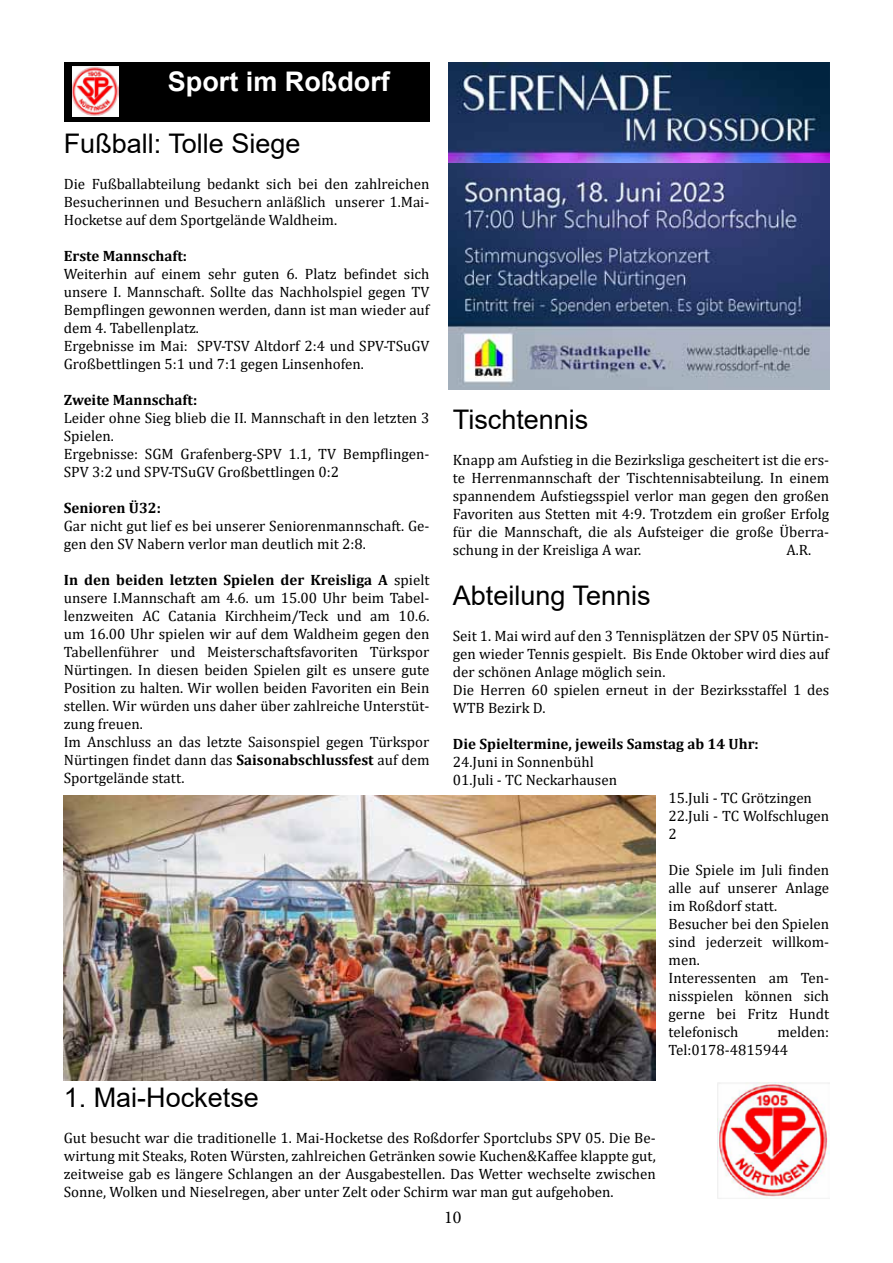
<style>
.page{position:relative;width:893px;height:1263px;background:#fff}
.page>*{position:absolute;margin:0;border:0;box-sizing:border-box;transform-origin:0 0}
.t1{font:27px "Arial";color:#000}
.t2{font:700 27px "Arial";color:#fff}
.t3{font:18px "Minion Pro";color:#000}
.t4{font:15px/18px "Cambria";color:#000}
.t5{font:700 15px "Cambria";color:#000}
.s1{font-weight:700}
</style>
<div class="page">
<div style="left:64px;top:62px;width:365px;height:60px;background:#000"></div>
<img style="left:72px;top:67px;width:47px;height:49px">
<img style="left:64px;top:795px;width:592px;height:285px">
<img style="left:449px;top:62px;width:380px;height:327px">
<img style="left:717px;top:1083px;width:112px;height:116px">
<h1 class="t2" style="left:168px;top:63px;width:223px">Sport im Roßdorf</h1>
<h1 class="t1" style="left:64px;top:124px;width:238px">Fußball: Tolle Siege</h1>
<p class="t4" style="left:64px;top:174px;width:367px;text-align:justify">Die Fußballabteilung bedankt sich bei den zahlreichen Besucherinnen und Besuchern anläßlich unserer 1.Mai-Hocketse auf dem Sportgelände Waldheim.</p>
<p class="t5" style="left:64px;top:245px;width:125px">Erste Mannschaft:</p>
<p class="t4" style="left:64px;top:264px;width:367px">Weiterhin auf einem sehr guten 6. Platz befindet sich unsere I. Mannschaft. Sollte das Nachholspiel gegen TV Bempflingen gewonnen werden, dann ist man wieder auf dem 4. Tabellenplatz.<br>Ergebnisse im Mai: SPV-TSV Altdorf 2:4 und SPV-TSuGV Großbettlingen 5:1 und 7:1 gegen Linsenhofen.</p>
<p class="t5" style="left:64px;top:389px;width:135px">Zweite Mannschaft:</p>
<p class="t4" style="left:64px;top:408px;width:367px">Leider ohne Sieg blieb die II. Mannschaft in den letzten 3<br>Spielen.<br>Ergebnisse: SGM Grafenberg-SPV 1.1, TV Bempflingen-SPV 3:2 und SPV-TSuGV Großbettlingen 0:2</p>
<p class="t5" style="left:64px;top:497px;width:99px">Senioren Ü32:</p>
<p class="t4" style="left:64px;top:516px;width:367px">Gar nicht gut lief es bei unserer Seniorenmannschaft. Ge&shy;gen den SV Nabern verlor man deutlich mit 2:8.</p>
<p class="t4" style="left:64px;top:570px;width:367px"><span class="s1">In den beiden letzten Spielen der Kreisliga A</span> spielt unsere I.Mannschaft am 4.6. um 15.00 Uhr beim Tabel&shy;lenzweiten AC Catania Kirchheim/Teck und am 10.6. um 16.00 Uhr spielen wir auf dem Waldheim gegen den Tabellenführer und Meisterschaftsfavoriten Türkspor Nürtingen. In diesen beiden Spielen gilt es unsere gute Position zu halten. Wir wollen beiden Favoriten ein Bein stellen. Wir würden uns daher über zahlreiche Unterstüt&shy;zung freuen.<br>Im Anschluss an das letzte Saisonspiel gegen Türkspor Nürtingen findet dann das <span class="s1">Saisonabschlussfest</span> auf dem Sportgelände statt.</p>
<h1 class="t1" style="left:453px;top:401px;width:137px">Tischtennis</h1>
<p class="t4" style="left:453px;top:451px;width:378px;text-align:justify">Knapp am Aufstieg in die Bezirksliga gescheitert ist die ers&shy;te Herrenmannschaft der Tischtennisabteilung. In einem spannendem Aufstiegsspiel verlor man gegen den großen Favoriten aus Stetten mit 4:9. Trotzdem ein großer Erfolg für die Mannschaft, die als Aufsteiger die große Überra&shy;schung in der Kreisliga A war.</p>
<p class="t4" style="left:786px;top:541px;width:26px">A.R.</p>
<h1 class="t1" style="left:453px;top:577px;width:199px">Abteilung Tennis</h1>
<p class="t4" style="left:453px;top:627px;width:378px">Seit 1. Mai wird auf den 3 Tennisplätzen der SPV 05 Nürtin&shy;gen wieder Tennis gespielt. Bis Ende Oktober wird dies auf der schönen Anlage möglich sein.<br>Die Herren 60 spielen erneut in der Bezirksstaffel 1 des WTB Bezirk D.</p>
<p class="t5" style="left:453px;top:734px;width:307px">Die Spieltermine, jeweils Samstag ab 14 Uhr:</p>
<p class="t4" style="left:453px;top:753px;width:166px">24.Juni in Sonnenbühl<br>01.Juli - TC Neckarhausen</p>
<p class="t4" style="left:668px;top:789px;width:162px">15.Juli - TC Grötzingen<br>22.Juli - TC Wolfschlugen<br>2</p>
<p class="t4" style="left:668px;top:861px;width:162px">Die Spiele im Juli finden alle auf unserer Anlage im Roßdorf statt.<br>Besucher bei den Spielen sind jederzeit willkom&shy;men.<br>Interessenten am Ten&shy;nisspielen können sich gerne bei Fritz Hundt telefonisch</p>
<p class="t4" style="left:668px;top:1023px;width:162px;text-indent:109px">melden:<br>Tel:0178-4815944</p>
<h1 class="t1" style="left:64px;top:1078px;width:197px">1. Mai-Hocketse</h1>
<p class="t4" style="left:64px;top:1128px;width:593px;text-align:justify">Gut besucht war die traditionelle 1. Mai-Hocketse des Roßdorfer Sportclubs SPV 05. Die Be&shy;wirtung mit Steaks, Roten Würsten, zahlreichen Getränken sowie Kuchen&amp;Kaffee klappte gut, zeitweise gab es längere Schlangen an der Ausgabestellen. Das Wetter wechselte zwischen Sonne, Wolken und Nieselregen, aber unter Zelt oder Schirm war man gut aufgehoben.</p>
<p class="t3" style="left:444px;top:1205px;width:19px">10</p>
</div>
